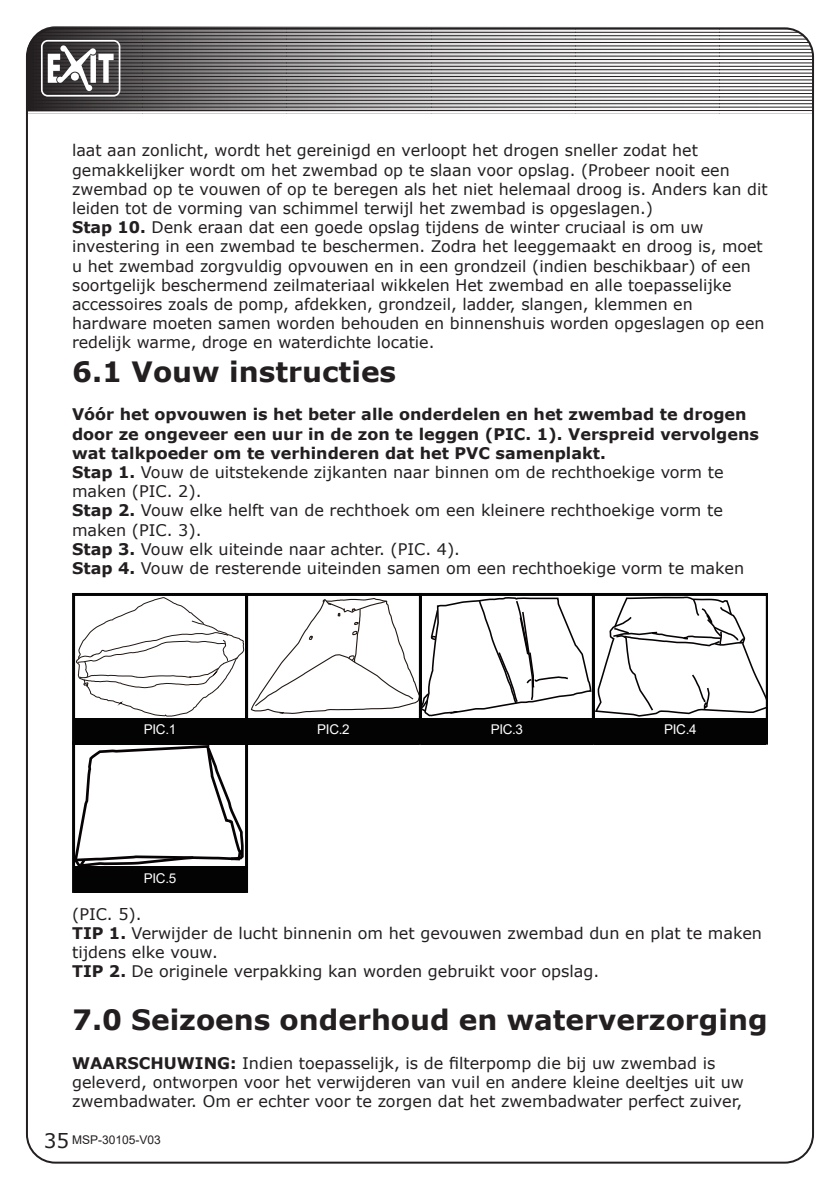
<style>
.page{position:relative;width:840px;height:1191px;background:#fff}
.page>*{position:absolute;margin:0;border:0;box-sizing:border-box;transform-origin:0 0}
.t1{font:700 28px "Verdana";color:#231f20}
.t2{font:16px/19.2px "Verdana";color:#231f20}
.t3{font:13.4px "Arial";letter-spacing:-.025em;color:#fff}
.t4{font:12px "Arial";color:#231f20}
.s1{font-weight:700}
.s2{font-family:"Verdana";font-size:20px}
</style>
<div class="page">
<svg style="left:29px;top:111px;width:691px;height:1px"></svg>
<svg style="left:29px;top:26px;width:783px;height:85px"></svg>
<svg style="left:41px;top:40px;width:79px;height:57px"></svg>
<svg style="left:76px;top:597px;width:168px;height:119px"></svg>
<div style="left:72px;top:593px;width:176px;height:151px;border:3px solid #030303"></div>
<div style="left:74px;top:718px;width:172px;height:26px;background:#030303"></div>
<div style="left:420px;top:718px;width:172px;height:26px;background:#030303"></div>
<div style="left:591px;top:593px;width:176px;height:151px;border:3px solid #030303"></div>
<div style="left:594px;top:718px;width:172px;height:26px;background:#030303"></div>
<svg style="left:251px;top:596px;width:515px;height:121px"></svg>
<div style="left:245px;top:593px;width:176px;height:151px;border:3px solid #030303"></div>
<div style="left:247px;top:718px;width:172px;height:26px;background:#030303"></div>
<svg style="left:76px;top:745px;width:168px;height:121px"></svg>
<div style="left:72px;top:741px;width:176px;height:151px;border:3px solid #030303"></div>
<div style="left:74px;top:866px;width:172px;height:26px;background:#030303"></div>
<p class="t2" style="left:72px;top:141px;width:696px">laat aan zonlicht, wordt het gereinigd en verloopt het drogen sneller zodat het gemakkelijker wordt om het zwembad op te slaan voor opslag. (Probeer nooit een zwembad op te vouwen of op te beregen als het niet helemaal droog is. Anders kan dit leiden tot de vorming van schimmel terwijl het zwembad is opgeslagen.)<br><span class="s1">Stap 10.</span> Denk eraan dat een goede opslag tijdens de winter cruciaal is om uw investering in een zwembad te beschermen. Zodra het leeggemaakt en droog is, moet u het zwembad zorgvuldig opvouwen en in een grondzeil (indien beschikbaar) of een soortgelijk beschermend zeilmateriaal wikkelen Het zwembad en alle toepasselijke accessoires zoals de pomp, afdekken, grondzeil, ladder, slangen, klemmen en hardware moeten samen worden behouden en binnenshuis worden opgeslagen op een redelijk warme, droge en waterdichte locatie.</p>
<h1 class="t1" style="left:72px;top:352px;width:325px">6.1 Vouw instructies</h1>
<p class="t2" style="left:72px;top:405px;width:688px"><span class="s1">Vóór het opvouwen is het beter alle onderdelen en het zwembad te drogen door ze ongeveer een uur in de zon te leggen (PIC. 1). Verspreid vervolgens wat talkpoeder om te verhinderen dat het PVC samenplakt.<br>Stap 1.</span> Vouw de uitstekende zijkanten naar binnen om de rechthoekige vorm te maken (PIC. 2).<br><span class="s1">Stap 2.</span> Vouw elke helft van de rechthoek om een kleinere rechthoekige vorm te maken (PIC. 3).<br><span class="s1">Stap 3.</span> Vouw elk uiteinde naar achter. (PIC. 4).<br><span class="s1">Stap 4.</span> Vouw de resterende uiteinden samen om een rechthoekige vorm te maken</p>
<p class="t3" style="left:144px;top:720px;width:34px">PIC.1</p>
<p class="t3" style="left:317px;top:720px;width:34px">PIC.2</p>
<p class="t3" style="left:490px;top:720px;width:34px">PIC.3</p>
<p class="t3" style="left:663px;top:720px;width:34px">PIC.4</p>
<p class="t3" style="left:144px;top:868px;width:34px">PIC.5</p>
<p class="t2" style="left:72px;top:904px;width:691px">(PIC. 5).<br><span class="s1">TIP 1.</span> Verwijder de lucht binnenin om het gevouwen zwembad dun en plat te maken tijdens elke vouw.<br><span class="s1">TIP 2.</span> De originele verpakking kan worden gebruikt voor opslag.</p>
<h1 class="t1" style="left:72px;top:1000px;width:696px">7.0 Seizoens onderhoud en waterverzorging</h1>
<p class="t2" style="left:72px;top:1053px;width:673px"><span class="s1">WAARSCHUWING:</span> Indien toepasselijk, is de filterpomp die bij uw zwembad is geleverd, ontworpen voor het verwijderen van vuil en andere kleine deeltjes uit uw zwembadwater. Om er echter voor te zorgen dat het zwembadwater perfect zuiver,</p>
<p class="t4" style="left:44px;top:1131px;width:119px"><span class="s2">35</span> MSP-30105-V03</p>
</div>
